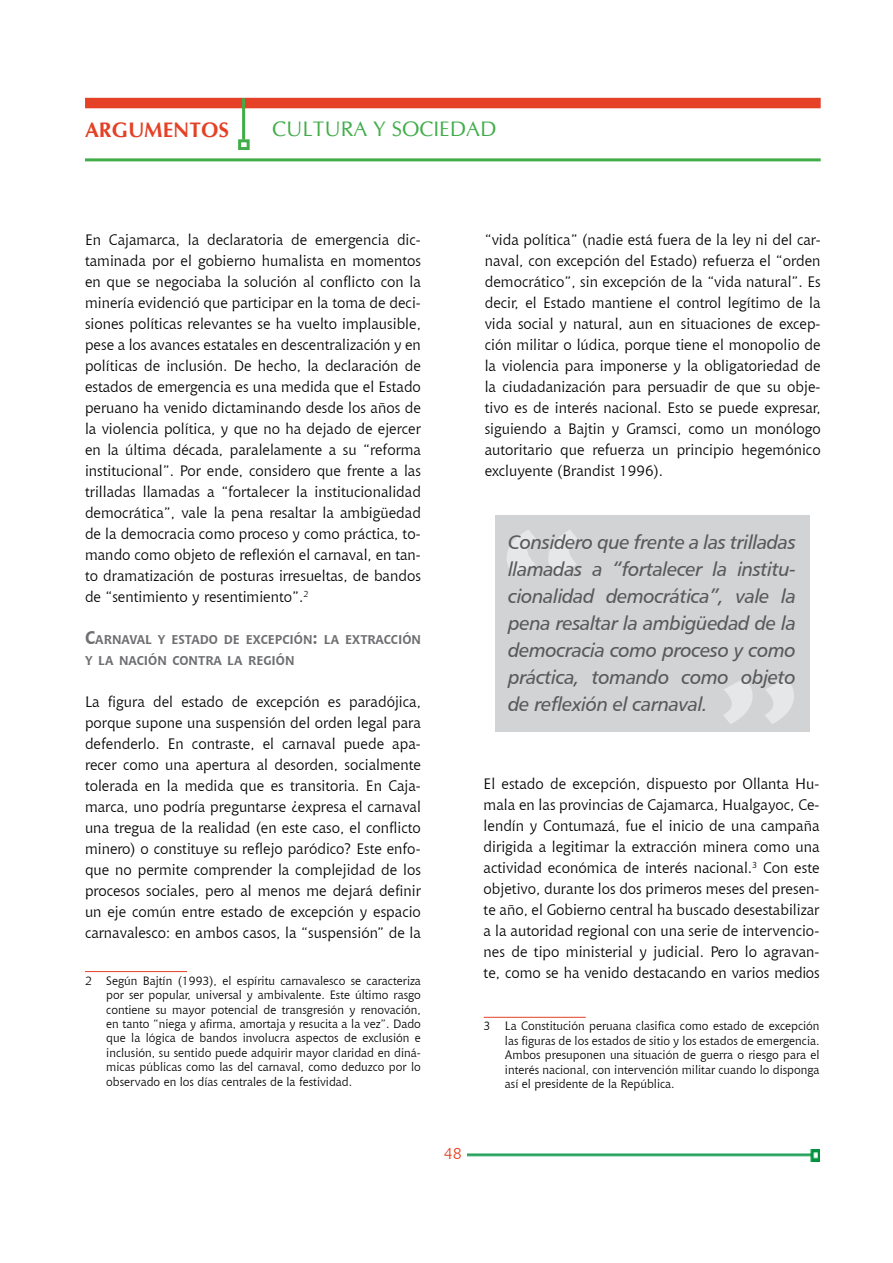
<style>
.page{position:relative;width:893px;height:1263px;background:#fff}
.page>*{position:absolute;margin:0;border:0;box-sizing:border-box;transform-origin:0 0}
.t1{font:229.95px "Chianti BT";color:#e6e7e8}
.t2{font:21px "CG Omega";color:#41ad49}
.t3{font:700 21px "CG Omega";color:#e44126}
.t4{font:19.5px/27px "Humanist 777 BT Italic B";letter-spacing:-.02em;color:#58595b;text-align:justify}
.t5{font:15.75px "Chianti BT";color:#e44126}
.t6{font:15px/21px "Chianti BT";color:#000;text-align:justify}
.t7{font:700 12.6px/21px "Chianti BT";color:#6d6e71}
.t8{font:12px/14.4px "Chianti BT";color:#000;text-align:justify}
.s1{font-size:18px}
</style>
<div class="page">
<img style="left:467px;top:1150px;width:353px;height:12px">
<div style="left:85px;top:98px;width:736px;height:10px;background:#e44126"></div>
<hr style="left:242px;top:98px;width:3px;height:42px;background:#41ad49">
<div style="left:238px;top:139px;width:12px;height:11px;border:3px solid #41ad49"></div>
<hr style="left:85px;top:158px;width:736px;height:3px;background:#41ad49">
<div style="left:495px;top:515px;width:314px;height:216px;background:#d1d3d4"></div>
<svg style="left:507px;top:530px;width:70px;height:45px"></svg>
<svg style="left:723px;top:678px;width:71px;height:46px"></svg>
<hr style="left:85px;top:971px;width:102px;height:1px;background:#e44126">
<hr style="left:484px;top:1017px;width:102px;height:1px;background:#e44126">
<h2 class="t3" style="left:85px;top:117px;width:146px">ARGUMENTOS</h2>
<h2 class="t2" style="left:272px;top:116px;width:223px">CULTURA Y SOCIEDAD</h2>
<p class="t6" style="left:85px;top:229px;width:337px">En Cajamarca, la declaratoria de emergencia dic&shy;taminada por el gobierno humalista en momentos en que se negociaba la solución al conflicto con la minería evidenció que participar en la toma de deci&shy;siones políticas relevantes se ha vuelto implausible, pese a los avances estatales en descentralización y en políticas de inclusión. De hecho, la declaración de estados de emergencia es una medida que el Estado peruano ha venido dictaminando desde los años de la violencia política, y que no ha dejado de ejercer en la última década, paralelamente a su “reforma institucional”. Por ende, considero que frente a las trilladas llamadas a “fortalecer la institucionalidad democrática”, vale la pena resaltar la ambigüedad de la democracia como proceso y como práctica, to&shy;mando como objeto de reflexión el carnaval, en tan&shy;to dramatización de posturas irresueltas, de bandos de “sentimiento y resentimiento”.<sup>2</sup></p>
<p class="t7" style="left:85px;top:629px;width:337px"><span class="s1">C</span>ARNAVAL Y ESTADO DE EXCEPCIÓN<span class="s1">:</span> LA EXTRACCIÓN<br>Y LA NACIÓN CONTRA LA REGIÓN</p>
<p class="t6" style="left:85px;top:691px;width:337px">La figura del estado de excepción es paradójica, porque supone una suspensión del orden legal para defenderlo. En contraste, el carnaval puede apa&shy;recer como una apertura al desorden, socialmente tolerada en la medida que es transitoria. En Caja&shy;marca, uno podría preguntarse ¿expresa el carnaval una tregua de la realidad (en este caso, el conflicto minero) o constituye su reflejo paródico? Este enfo&shy;que no permite comprender la complejidad de los procesos sociales, pero al menos me dejará definir un eje común entre estado de excepción y espacio carnavalesco: en ambos casos, la “suspensión” de la</p>
<p class="t8" style="left:106px;top:973px;width:316px;text-indent:-21px">2 Según Bajtín (1993), el espíritu carnavalesco se caracteriza por ser popular, universal y ambivalente. Este último rasgo contiene su mayor potencial de transgresión y renovación, en tanto “niega y afirma, amortaja y resucita a la vez”. Dado que la lógica de bandos involucra aspectos de exclusión e inclusión, su sentido puede adquirir mayor claridad en diná&shy;micas públicas como las del carnaval, como deduzco por lo observado en los días centrales de la festividad.</p>
<p class="t6" style="left:485px;top:229px;width:337px">“vida política” (nadie está fuera de la ley ni del car&shy;naval, con excepción del Estado) refuerza el “orden democrático”, sin excepción de la “vida natural”. Es decir, el Estado mantiene el control legítimo de la vida social y natural, aun en situaciones de excep&shy;ción militar o lúdica, porque tiene el monopolio de la violencia para imponerse y la obligatoriedad de la ciudadanización para persuadir de que su obje&shy;tivo es de interés nacional. Esto se puede expresar, siguiendo a Bajtin y Gramsci, como un monólogo autoritario que refuerza un principio hegemónico excluyente (Brandist 1996).</p>
<h1 class="t1" style="left:486px;top:460px;width:111px">“</h1>
<h3 class="t4" style="left:508px;top:528px;width:289px">Considero que frente a las trilladas llamadas a “fortalecer la institu&shy;cionalidad democrática”, vale la pena resaltar la ambigüedad de la democracia como proceso y como práctica, tomando como objeto de reflexión el carnaval.</h3>
<h1 class="t1" style="left:704px;top:609px;width:111px">”</h1>
<p class="t6" style="left:484px;top:773px;width:337px">El estado de excepción, dispuesto por Ollanta Hu&shy;mala en las provincias de Cajamarca, Hualgayoc, Ce&shy;lendín y Contumazá, fue el inicio de una campaña dirigida a legitimar la extracción minera como una actividad económica de interés nacional.<sup>3</sup> Con este objetivo, durante los dos primeros meses del presen&shy;te año, el Gobierno central ha buscado desestabilizar a la autoridad regional con una serie de intervencio&shy;nes de tipo ministerial y judicial. Pero lo agravan&shy;te, como se ha venido destacando en varios medios</p>
<p class="t8" style="left:505px;top:1018px;width:316px;text-indent:-21px">3 La Constitución peruana clasifica como estado de excepción las figuras de los estados de sitio y los estados de emergencia.<br>Ambos presuponen una situación de guerra o riesgo para el interés nacional, con intervención militar cuando lo disponga así el presidente de la República.</p>
<p class="t5" style="left:444px;top:1142px;width:20px">48</p>
</div>
